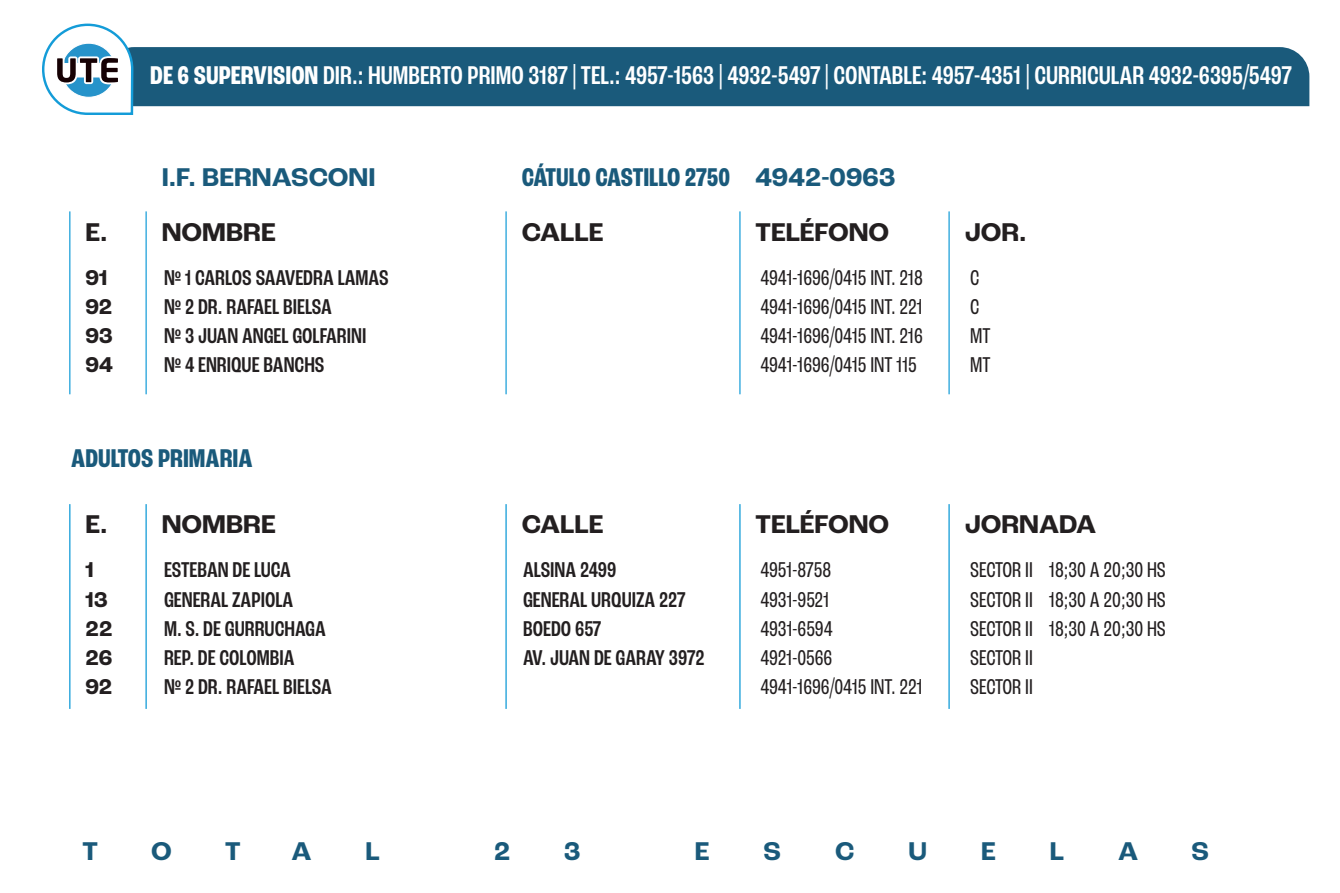
<style>
.page{position:relative;width:1340px;height:893px;background:#fff}
.page>*{position:absolute;margin:0;border:0;box-sizing:border-box;transform-origin:0 0}
.t1{font:500 condensed 27px "Roc Grotesk";color:#fff}
.t2{font:700 27px "Roc Grotesk";color:#231f20}
.t3{font:700 condensed 27px "Roc Grotesk";color:#1a5a7b}
.t4{font:700 27px "Roc Grotesk";color:#1a5a7b}
.t5{font:condensed 22.5px/29.2px "Roc Grotesk";color:#231f20;text-align:justify}
.t6{font:500 condensed 22.5px/29.2px "Roc Grotesk";color:#231f20}
.t7{font:700 22.5px/29.2px "Roc Grotesk";color:#231f20}
.s1{font-weight:700}
.s2{font-stretch:normal}
</style>
<div class="page">
<div style="left:135px;top:47px;width:1174px;height:59px;background:#1a5a7b"></div>
<hr style="left:69px;top:211px;width:1px;height:183px;background:#149cd8">
<hr style="left:145px;top:211px;width:2px;height:183px;background:#149cd8">
<hr style="left:505px;top:211px;width:1px;height:183px;background:#149cd8">
<hr style="left:739px;top:211px;width:1px;height:183px;background:#149cd8">
<hr style="left:948px;top:211px;width:1px;height:183px;background:#149cd8">
<svg style="left:42px;top:23px;width:93px;height:92px"></svg>
<hr style="left:69px;top:504px;width:1px;height:205px;background:#149cd8">
<hr style="left:145px;top:504px;width:2px;height:205px;background:#149cd8">
<hr style="left:505px;top:504px;width:1px;height:205px;background:#149cd8">
<hr style="left:739px;top:504px;width:1px;height:205px;background:#149cd8">
<hr style="left:948px;top:504px;width:1px;height:205px;background:#149cd8">
<p class="t1" style="left:150px;top:59px;width:1142px"><span class="s1">DE 6 SUPERVISION</span> DIR.: HUMBERTO PRIMO 3187 | TEL.: 4957-1563 | 4932-5497 | CONTABLE: 4957-4351 | CURRICULAR 4932-6395/5497</p>
<p class="t4" style="left:162px;top:160px;width:215px">I.F. BERNASCONI</p>
<p class="t3" style="left:521px;top:161px;width:375px">CÁTULO CASTILLO 2750 <span class="s2">4942-0963</span></p>
<p class="t2" style="left:162px;top:215px;width:115px">NOMBRE</p>
<p class="t2" style="left:521px;top:215px;width:83px">CALLE</p>
<p class="t2" style="left:755px;top:215px;width:135px">TELÉFONO</p>
<p class="t2" style="left:964px;top:215px;width:63px">JOR.</p>
<p class="t2" style="left:85px;top:215px;width:24px">E.</p>
<p class="t7" style="left:85px;top:263px;width:29px">91<br>92<br>93<br>94</p>
<p class="t6" style="left:164px;top:263px;width:226px">Nº 1 CARLOS SAAVEDRA LAMAS<br>Nº 2 DR. RAFAEL BIELSA<br>Nº 3 JUAN ANGEL GOLFARINI<br>Nº 4 ENRIQUE BANCHS</p>
<p class="t5" style="left:760px;top:263px;width:164px">4941-1696/0415 INT. 218<br>4941-1696/0415 INT. 221<br>4941-1696/0415 INT. 216<br>4941-1696/0415 INT 115</p>
<p class="t5" style="left:970px;top:263px;width:22px;text-align:left">C<br>C<br>MT<br>MT</p>
<p class="t3" style="left:71px;top:442px;width:183px">ADULTOS PRIMARIA</p>
<p class="t2" style="left:162px;top:508px;width:115px">NOMBRE</p>
<p class="t2" style="left:521px;top:508px;width:83px">CALLE</p>
<p class="t2" style="left:755px;top:508px;width:135px">TELÉFONO</p>
<p class="t2" style="left:964px;top:508px;width:133px">JORNADA</p>
<p class="t2" style="left:85px;top:508px;width:24px">E.</p>
<p class="t7" style="left:85px;top:556px;width:29px">1<br>13<br>22<br>26<br>92</p>
<p class="t6" style="left:164px;top:556px;width:169px">ESTEBAN DE LUCA<br>GENERAL ZAPIOLA<br>M. S. DE GURRUCHAGA<br>REP. DE COLOMBIA<br>Nº 2 DR. RAFAEL BIELSA</p>
<p class="t6" style="left:523px;top:556px;width:183px">ALSINA 2499<br>GENERAL URQUIZA 227<br>BOEDO 657<br>AV. JUAN DE GARAY 3972</p>
<p class="t5" style="left:760px;top:555px;width:164px;text-align:left">4951-8758<br>4931-9521<br>4931-6594<br>4921-0566<br>4941-1696/0415 INT. 221</p>
<p class="t5" style="left:970px;top:555px;width:64px">SECTOR II SECTOR II SECTOR II SECTOR II SECTOR II</p>
<p class="t5" style="left:1049px;top:555px;width:118px">18;30 A 20;30 HS 18;30 A 20;30 HS 18;30 A 20;30 HS</p>
<p class="t4" style="left:83px;top:834px;width:17px">T</p>
<p class="t4" style="left:151px;top:834px;width:22px">O</p>
<p class="t4" style="left:225px;top:834px;width:17px">T</p>
<p class="t4" style="left:291px;top:834px;width:22px">A</p>
<p class="t4" style="left:365px;top:834px;width:16px">L</p>
<p class="t4" style="left:494px;top:834px;width:18px">2</p>
<p class="t4" style="left:564px;top:834px;width:18px">3</p>
<p class="t4" style="left:695px;top:834px;width:16px">E</p>
<p class="t4" style="left:763px;top:834px;width:19px">S</p>
<p class="t4" style="left:835px;top:834px;width:21px">C</p>
<p class="t4" style="left:908px;top:834px;width:20px">U</p>
<p class="t4" style="left:981px;top:834px;width:16px">E</p>
<p class="t4" style="left:1049px;top:834px;width:16px">L</p>
<p class="t4" style="left:1118px;top:834px;width:22px">A</p>
<p class="t4" style="left:1191px;top:834px;width:19px">S</p>
</div>
